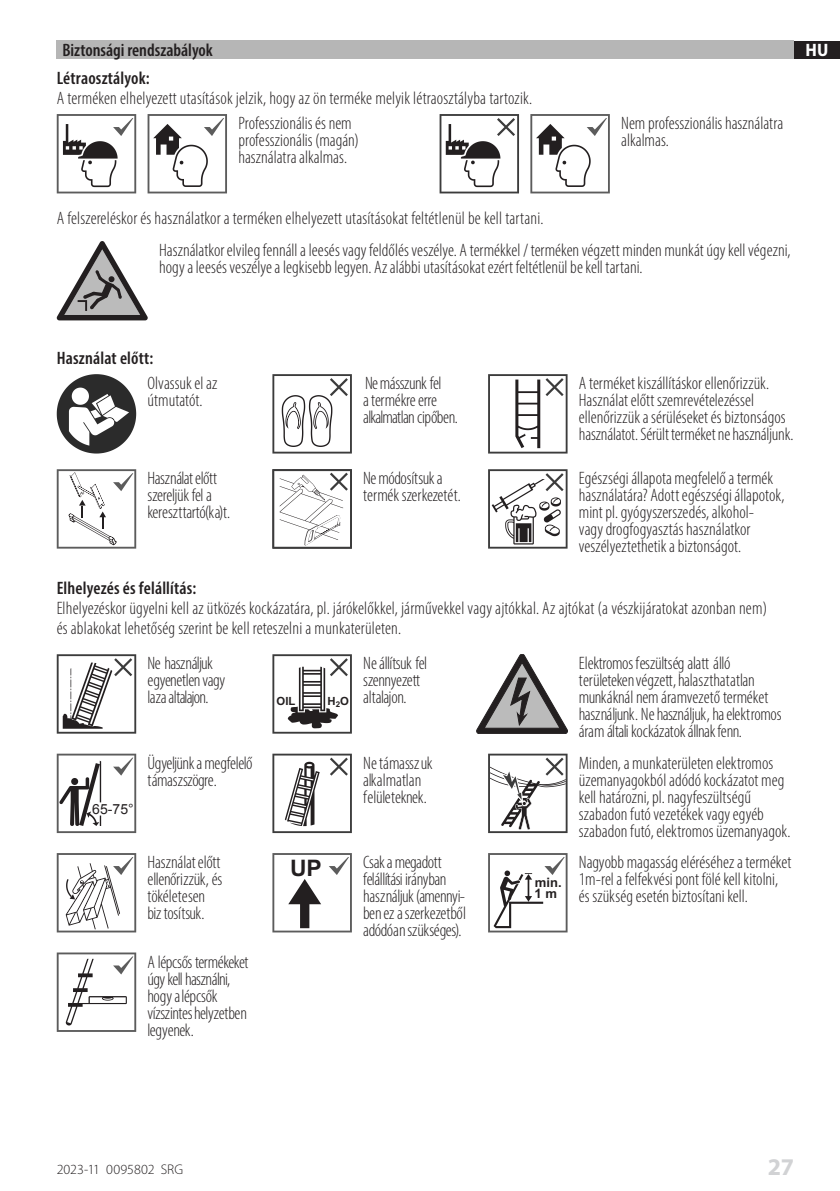
<style>
.page{position:relative;width:840px;height:1191px;background:#fff}
.page>*{position:absolute;margin:0;border:0;box-sizing:border-box;transform-origin:0 0}
.t1{font:700 24px "Myriad Pro";color:#d1d2d4}
.t2{font:700 22.8px "Arial";color:#231f20}
.t3{font:300 condensed 18px/17px "Myriad Pro";color:#231f20}
.t4{font:300 condensed 18px/17px "Myriad Pro";letter-spacing:-.02em;color:#231f20}
.t5{font:300 condensed 18px/17px "Myriad Pro";letter-spacing:-.025em;color:#231f20}
.t6{font:600 condensed 18px "Myriad Pro";letter-spacing:.01em;color:#231f20}
.t7{font:300 condensed 18px/17px "Myriad Pro";letter-spacing:-.03em;color:#231f20}
.t8{font:700 semi-condensed 18px "Myriad Pro";color:#fff}
.t9{font:300 14px "Myriad Pro";color:#231f20}
.t10{font:14px "Arial";color:#231f20}
.t11{font:700 13px/11.4px "Arial";color:#231f20}
.t12{font:700 11.2px "Arial";color:#231f20}
</style>
<div class="page">
<div style="left:793px;top:41px;width:46px;height:17px;background:#231f20"></div>
<div style="left:57px;top:41px;width:736px;height:18px;background:#b6b6b6"></div>
<svg style="left:57px;top:114px;width:79px;height:79px"></svg>
<svg style="left:147px;top:114px;width:80px;height:79px"></svg>
<svg style="left:439px;top:114px;width:79px;height:79px"></svg>
<svg style="left:530px;top:114px;width:79px;height:79px"></svg>
<svg style="left:57px;top:241px;width:91px;height:79px"></svg>
<svg style="left:57px;top:374px;width:79px;height:79px"></svg>
<svg style="left:272px;top:374px;width:80px;height:79px"></svg>
<svg style="left:488px;top:374px;width:79px;height:79px"></svg>
<svg style="left:57px;top:469px;width:79px;height:79px"></svg>
<svg style="left:272px;top:469px;width:80px;height:79px"></svg>
<svg style="left:488px;top:469px;width:79px;height:79px"></svg>
<svg style="left:57px;top:654px;width:79px;height:79px"></svg>
<svg style="left:272px;top:654px;width:80px;height:79px"></svg>
<svg style="left:476px;top:654px;width:91px;height:79px"></svg>
<svg style="left:488px;top:753px;width:79px;height:80px"></svg>
<svg style="left:488px;top:853px;width:79px;height:79px"></svg>
<svg style="left:57px;top:753px;width:79px;height:80px"></svg>
<svg style="left:272px;top:753px;width:80px;height:80px"></svg>
<svg style="left:272px;top:853px;width:80px;height:79px"></svg>
<svg style="left:57px;top:853px;width:79px;height:79px"></svg>
<svg style="left:57px;top:952px;width:79px;height:80px"></svg>
<p class="t6" style="left:62px;top:39px;width:152px">Biztonsági rendszabályok</p>
<p class="t8" style="left:805px;top:38px;width:24px">HU</p>
<p class="t6" style="left:57px;top:67px;width:94px">Létraosztályok:</p>
<p class="t3" style="left:57px;top:89px;width:477px">A terméken elhelyezett utasítások jelzik, hogy az ön terméke melyik létraosztályba tartozik.</p>
<p class="t3" style="left:238px;top:115px;width:122px">Professzionális és nem professzionális (magán) használatra alkalmas.</p>
<p class="t3" style="left:621px;top:115px;width:163px">Nem professzionális használatra alkalmas.</p>
<p class="t3" style="left:57px;top:209px;width:488px">A felszereléskor és használatkor a terméken elhelyezett utasításokat feltétlenül be kell tartani.</p>
<p class="t3" style="left:159px;top:241px;width:632px">Használatkor elvileg fennáll a leesés vagy feldőlés veszélye. A termékkel / terméken végzett minden munkát úgy kell végezni, hogy a leesés veszélye a legkisebb legyen. Az alábbi utasításokat ezért feltétlenül be kell tartani.</p>
<p class="t6" style="left:57px;top:347px;width:98px">Használat előtt:</p>
<p class="t3" style="left:147px;top:375px;width:71px">Olvassuk el az útmutatót.</p>
<p class="t5" style="left:363px;top:375px;width:96px">Ne másszunk fel<br>a termékre erre alkalmatlan cipőben.</p>
<p class="t3" style="left:578px;top:375px;width:216px">A terméket kiszállításkor ellenőrizzük.<br>Használat előtt szemrevételezéssel ellenőrizzük a sérüléseket és biztonságos használatot. Sérült terméket ne használjunk.</p>
<p class="t3" style="left:147px;top:470px;width:84px">Használat előtt szereljük fel a kereszttartó(ka)t.</p>
<p class="t3" style="left:363px;top:470px;width:99px">Ne módosítsuk a termék szerkezetét.</p>
<p class="t3" style="left:578px;top:470px;width:207px">Egészségi állapota megfelelő a termék használatára? Adott egészségi állapotok, mint pl. gyógyszerszedés, alkohol-<br>vagy drogfogyasztás használatkor veszélyeztethetik a biztonságot.</p>
<p class="t6" style="left:57px;top:577px;width:141px">Elhelyezés és felállítás:</p>
<p class="t3" style="left:57px;top:598px;width:711px;line-height:20px">Elhelyezéskor ügyelni kell az ütközés kockázatára, pl. járókelőkkel, járművekkel vagy ajtókkal. Az ajtókat (a vészkijáratokat azonban nem) és ablakokat lehetőség szerint be kell reteszelni a munkaterületen.</p>
<p class="t10" style="left:92px;top:799px;width:43px">65-75°</p>
<p class="t4" style="left:363px;top:655px;width:66px">Ne állítsuk fel szennyezett altalajon.</p>
<p class="t3" style="left:578px;top:655px;width:204px">Elektromos feszültség alatt álló területeken végzett, halaszthatatlan munkáknál nem áramvezető terméket használjunk. Ne használjuk, ha elektromos áram általi kockázatok állnak fenn.</p>
<p class="t3" style="left:578px;top:754px;width:213px">Minden, a munkaterületen elektromos üzemanyagokból adódó kockázatot meg kell határozni, pl. nagyfeszültségű szabadon futó vezetékek vagy egyéb szabadon futó, elektromos üzemanyagok.</p>
<p class="t11" style="left:534px;top:876px;width:29px">min.<br>1 m</p>
<p class="t7" style="left:147px;top:655px;width:79px">Ne használjuk egyenetlen vagy laza altalajon.</p>
<p class="t12" style="left:276px;top:694px;width:20px">OIL</p>
<p class="t12" style="left:327px;top:694px;width:23px">H<sub>2</sub>O</p>
<p class="t4" style="left:147px;top:754px;width:106px">Ügyeljünk a megfelelő támaszszögre.</p>
<p class="t3" style="left:363px;top:754px;width:71px">Ne támasszuk alkalmatlan felületeknek.</p>
<p class="t3" style="left:147px;top:853px;width:76px">Használat előtt ellenőrizzük, és tökéletesen biz tosítsuk.</p>
<p class="t5" style="left:147px;top:953px;width:103px">A lépcsős termékeket úgy kel használni, hogy a lépcsők vízszintes helyzetben legyenek.</p>
<p class="t3" style="left:578px;top:853px;width:214px">Nagyobb magasság eléréséhez a terméket<br>1m-rel a felfekvési pont fölé kell kitolni, és szükség esetén biztosítani kell.</p>
<p class="t2" style="left:290px;top:854px;width:33px">UP</p>
<p class="t4" style="left:363px;top:853px;width:104px">Csak a megadott felállítási irányban használjuk (amennyi&shy;ben ez a szerkezetből adódóan szükséges).</p>
<p class="t9" style="left:57px;top:1160px;width:128px">2023-11 0095802 SRG</p>
<h1 class="t1" style="left:767px;top:1150px;width:28px">27</h1>
</div>
